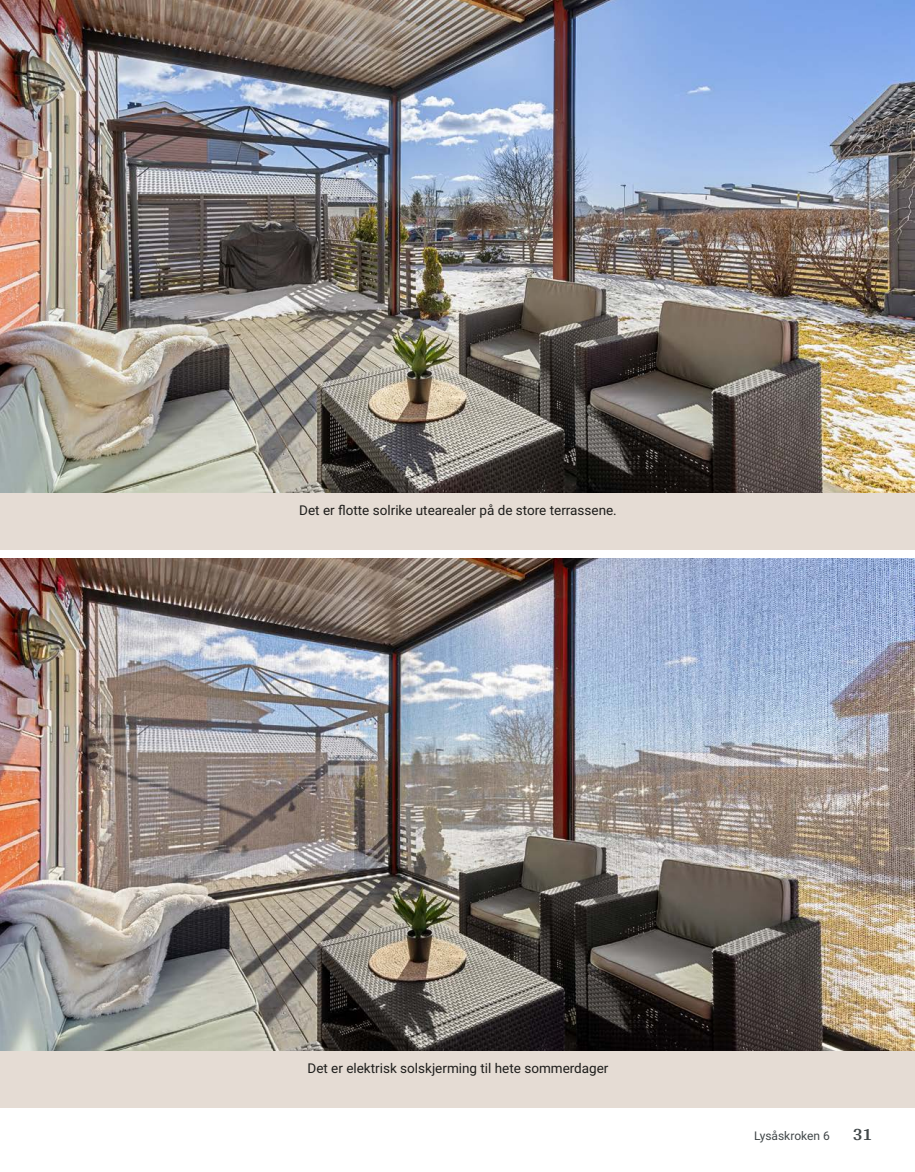
<style>
.page{position:relative;width:915px;height:1172px;background:#fff}
.page>*{position:absolute;margin:0;border:0;box-sizing:border-box;transform-origin:0 0}
.t1{font:700 18px "Arya";color:#414749}
.t2{font:13.5px "Roboto Vitec";color:#1d1d1b}
.t3{font:12px "Roboto Vitec";color:#414749}
</style>
<div class="page">
<div style="left:0;top:492px;width:914px;height:58px;background:#e5dcd4"></div>
<div style="left:0;top:1050px;width:914px;height:58px;background:#e5dcd4"></div>
<img style="left:0;top:0;width:914px;height:492px">
<img style="left:0;top:558px;width:914px;height:492px">
<p class="t2" style="left:299px;top:501px;width:319px">Det er flotte solrike utearealer på de store terrassene.</p>
<p class="t2" style="left:307px;top:1059px;width:302px">Det er elektrisk solskjerming til hete sommerdager</p>
<p class="t3" style="left:753px;top:1127px;width:77px">Lysåskroken 6</p>
<h1 class="t1" style="left:852px;top:1123px;width:21px">31</h1>
</div>
